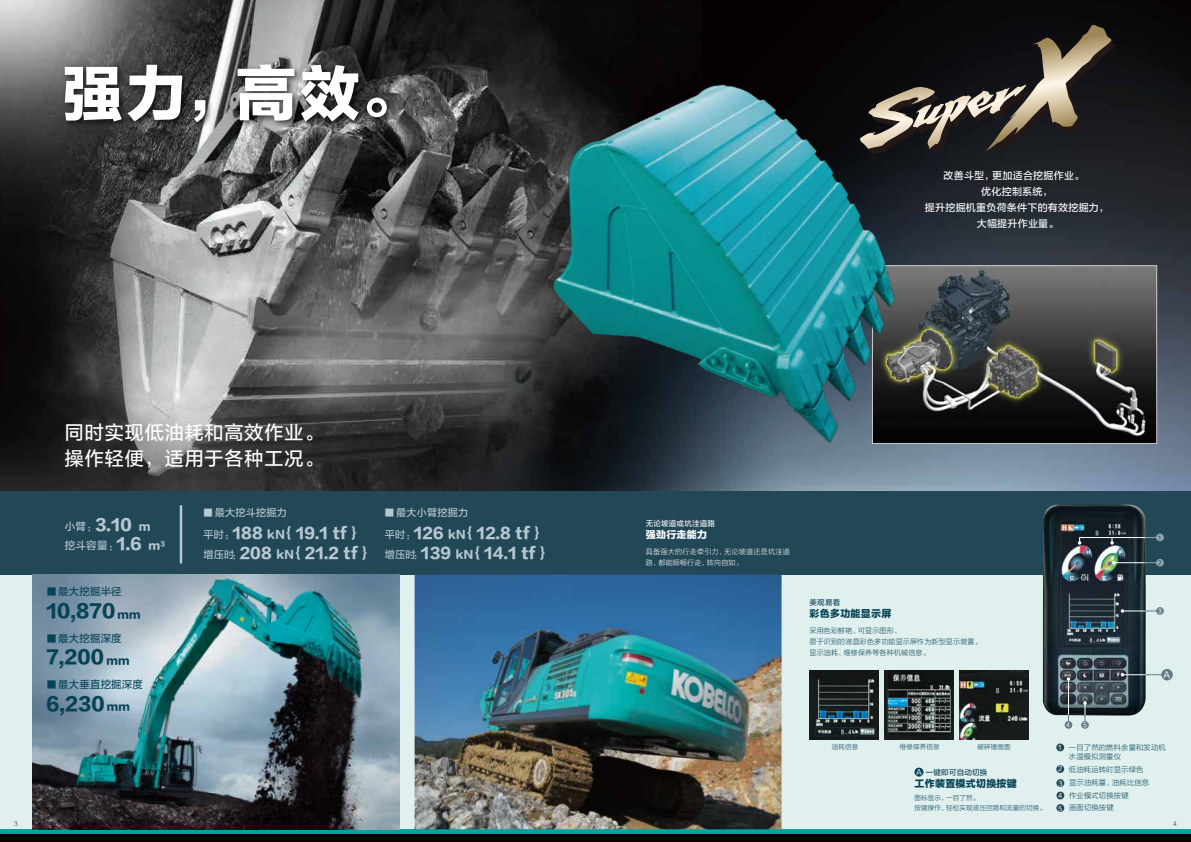
<style>
.page{position:relative;width:1191px;height:842px;background:#fff}
.page>*{position:absolute;margin:0;border:0;box-sizing:border-box;transform-origin:0 0}
.t1{font:60px "FZLTTHK GBK1 0";color:#fff}
.t2{font:19px/26px "FZLTZHUNHK GBK1 0";letter-spacing:.05em;color:#fff}
.t3{font:17.8px "FZLTTHK GBK1 0";letter-spacing:.025em;color:#074356}
.t4{font:15.3px "FZLTTHK GBK1 0";color:#b8c8d1}
.t5{font:14.4px/20px "FZLTTHK GBK1 0";letter-spacing:.025em;color:#b8c8d1}
.t6{font:10.5px "FZLTZHUNHK GBK1 0";color:#b8c8d1}
.t7{font:10.4px "FZLTZHUNHK GBK1 0";letter-spacing:.025em;color:#074356}
.t8{font:10.1px "FZLTZHUNHK GBK1 0";letter-spacing:.025em;color:#b8c8d1}
.t9{font:10px "FZLTZHUNHK GBK1 0";letter-spacing:.025em;color:#fff}
.t10{font:10px "FZLTTHK GBK1 0";letter-spacing:.025em;color:#074356}
.t11{font:10px "FZLTTHK GBK1 0";letter-spacing:.025em;color:#fff}
.t12{font:9.1px "FZLTZHUNHK GBK1 0";color:#fff}
.t13{font:7.9px "FZLTZHUNHK GBK1 0";color:#fff}
.t14{font:7.5px "FZLTZHUNHK GBK1 0";letter-spacing:.025em;color:#074356}
.t15{font:7.5px "FZLTZHUNHK GBK1 0";letter-spacing:.025em;color:#fff}
.t16{font:7.3px/12.5px "FZLTXHJW GB1 0";letter-spacing:.025em;color:#074356}
.t17{font:7px/11px "FZLTXHJW GB1 0";letter-spacing:.025em;color:#074356}
.t18{font:7px/11px "FZLTXHJW GB1 0";letter-spacing:.045em;color:#fff}
.t19{font:6.9px/12.5px "FZLTZHUNHK GBK1 0";color:#fff;text-align:justify}
.t20{font:6.5px/10px "FZLTXHJW GB1 0";letter-spacing:.025em;color:#074356}
.t21{font:6.1px "FZLTZHUNHK GBK1 0";color:#fff}
.t22{font:6.1px "FZLTZHUNHK GBK1 0";color:#0f4456}
.t23{font:6px "FZLTXHJW GB1 0";color:#221815}
.s1{font-family:"FZLTZHUNHK GBK1 0";font-size:10.1px}
.s2{font-size:10.5px}
.s3{font-family:"FZLTZHUNHK GBK1 0";font-size:10.5px}
.s4{font-size:10.6px}
.s5{font-family:"FZLTTHK GBK1 0";font-size:15.3px}
.s6{font-family:"FZLTTHK GBK1 0";font-size:10.6px}
.s7{font-size:10.4px}
</style>
<div class="page">
<div style="left:0;top:113px;width:1191px;height:729px;background:#e0f0ee"></div>
<div style="left:0;top:829px;width:1191px;height:13px;background:#0e0000"></div>
<svg style="left:0;top:829px;width:1191px;height:4px;background:#069a95"></svg>
<img style="left:0;top:0;width:1191px;height:491px">
<div style="left:0;top:491px;width:1191px;height:83px;background:#224756"></div>
<img style="left:414px;top:575px;width:367px;height:254px">
<img style="left:32px;top:574px;width:367px;height:255px">
<svg style="left:899px;top:268px;width:255px;height:174px;background:#434443"></svg>
<div style="left:872px;top:266px;width:284px;height:178px;border:1px solid #c9caca"></div>
<img style="left:531px;top:75px;width:368px;height:374px">
<img style="left:56px;top:57px;width:353px;height:90px">
<img style="left:959px;top:670px;width:69px;height:69px">
<img style="left:884px;top:670px;width:69px;height:69px">
<img style="left:809px;top:670px;width:69px;height:69px">
<img style="left:1042px;top:504px;width:104px;height:212px">
<svg style="left:1144px;top:562px;width:12px;height:1px"></svg>
<div style="left:1156px;top:559px;width:7px;height:7px;background:#96a9b3;border-radius:50%"></div>
<div style="left:1156px;top:607px;width:7px;height:8px;background:#627a86;border-radius:50%"></div>
<svg style="left:1120px;top:609px;width:37px;height:4px"></svg>
<div style="left:1161px;top:669px;width:11px;height:11px;background:#627a86;border-radius:50%"></div>
<svg style="left:1120px;top:673px;width:42px;height:3px"></svg>
<hr style="left:1112px;top:562px;width:32px;height:1px;background:#fff">
<div style="left:1156px;top:534px;width:7px;height:7px;background:#96a9b3;border-radius:50%"></div>
<svg style="left:1078px;top:537px;width:83px;height:8px"></svg>
<div style="left:914px;top:768px;width:9px;height:9px;background:#074356;border-radius:50%"></div>
<div style="left:1056px;top:743px;width:8px;height:8px;background:#224756;border-radius:50%"></div>
<div style="left:1056px;top:765px;width:8px;height:8px;background:#224756;border-radius:50%"></div>
<div style="left:1056px;top:779px;width:8px;height:8px;background:#224756;border-radius:50%"></div>
<div style="left:1056px;top:791px;width:8px;height:8px;background:#224756;border-radius:50%"></div>
<div style="left:1056px;top:804px;width:8px;height:8px;background:#224756;border-radius:50%"></div>
<hr style="left:1068px;top:679px;width:1px;height:36px;background:#fff">
<svg style="left:1066px;top:677px;width:4px;height:4px"></svg>
<div style="left:1064px;top:721px;width:8px;height:8px;background:#627a86;border-radius:50%"></div>
<svg style="left:1083px;top:701px;width:3px;height:20px"></svg>
<div style="left:1081px;top:721px;width:7px;height:8px;background:#627a86;border-radius:50%"></div>
<hr style="left:180px;top:505px;width:2px;height:58px;background:#b8c8d1">
<svg style="left:859px;top:25px;width:258px;height:132px;background:#3b3733"></svg>
<p class="t1" style="left:62px;top:61px;width:363px">强力，高效。</p>
<p class="t2" style="left:65px;top:420px;width:260px">同时实现低油耗和高效作业。操作轻便，适用于各种工况。</p>
<p class="t8" style="left:203px;top:507px;width:85px">■最大挖斗挖掘力</p>
<p class="t5" style="left:203px;top:524px;width:171px"><span class="s1">平时 ：</span>188 <span class="s2">kN</span> ｛19.1 tf｝<span class="s1">增压时：</span>208 <span class="s2">kN</span> ｛21.2 tf｝</p>
<p class="t4" style="left:65px;top:516px;width:87px"><span class="s3">小臂 ：</span>3.10 <span class="s4">m</span></p>
<p class="t6" style="left:65px;top:540px;width:102px">挖斗容量 ：<span class="s5">1.6</span> <span class="s6">m</span><sup>3</sup></p>
<p class="t7" style="left:46px;top:586px;width:77px">■最大挖掘半径</p>
<p class="t3" style="left:46px;top:601px;width:96px">10,870 <span class="s7">mm</span></p>
<p class="t7" style="left:46px;top:632px;width:77px">■最大挖掘深度</p>
<p class="t3" style="left:46px;top:647px;width:85px">7,200 <span class="s7">mm</span></p>
<p class="t7" style="left:46px;top:678px;width:98px">■最大垂直挖掘深度</p>
<p class="t3" style="left:46px;top:694px;width:85px">6,230 <span class="s7">mm</span></p>
<p class="t8" style="left:384px;top:506px;width:85px">■最大小臂挖掘力</p>
<p class="t5" style="left:385px;top:524px;width:167px"><span class="s1">平时 ：</span>126 <span class="s2">kN</span> ｛12.8 tf｝<span class="s1">增压时：</span>139 <span class="s2">kN</span> ｛14.1 tf｝</p>
<p class="t9" style="left:943px;top:170px;width:142px">改善斗型，更加适合挖掘作业。</p>
<p class="t9" style="left:981px;top:186px;width:73px">优化控制系统，</p>
<p class="t9" style="left:925px;top:202px;width:186px">提升挖掘机重负荷条件下的有效挖掘力，</p>
<p class="t9" style="left:976px;top:218px;width:83px">大幅提升作业量。</p>
<p class="t15" style="left:646px;top:519px;width:70px">无论坡道或坑洼道路</p>
<p class="t11" style="left:646px;top:529px;width:63px">强劲行走能力</p>
<p class="t18" style="left:646px;top:546px;width:145px">具备强大的行走牵引力，无论坡道还是坑洼道路，都能顺畅行走，转向自如。</p>
<p class="t14" style="left:809px;top:598px;width:32px">美观易看</p>
<p class="t10" style="left:809px;top:607px;width:83px">彩色多功能显示屏</p>
<p class="t17" style="left:809px;top:625px;width:174px">采用色彩鲜艳、可显示图形、<br>易于识别的液晶彩色多功能显示屏作为新型显示装置。显示油耗、维修保养等各种机械信息。</p>
<p class="t22" style="left:1157px;top:534px;width:5px">1</p>
<p class="t22" style="left:1158px;top:559px;width:5px">2</p>
<p class="t21" style="left:1158px;top:608px;width:5px">3</p>
<p class="t12" style="left:1163px;top:669px;width:8px">A</p>
<p class="t20" style="left:832px;top:742px;width:28px">油耗信息</p>
<p class="t20" style="left:900px;top:742px;width:41px">维修保养信息</p>
<p class="t20" style="left:977px;top:742px;width:35px">破碎锤画面</p>
<p class="t14" style="left:926px;top:768px;width:63px">一键即可自动切换</p>
<p class="t10" style="left:914px;top:778px;width:104px">工作装置模式切换按键</p>
<p class="t20" style="left:914px;top:793px;width:133px">图标显示，一目了然。<br>按键操作，轻松实现液压回路和流量的切换。</p>
<p class="t13" style="left:916px;top:768px;width:7px">A</p>
<p class="t21" style="left:1066px;top:721px;width:5px">4</p>
<p class="t21" style="left:1083px;top:721px;width:5px">5</p>
<p class="t16" style="left:1069px;top:742px;width:98px;line-height:9.5px">一目了然的燃料余量和发动机水温模拟测量仪</p>
<p class="t16" style="left:1069px;top:763px;width:76px">低油耗运转时显示绿色</p>
<p class="t19" style="left:1057px;top:741px;width:6px">1</p>
<p class="t19" style="left:1058px;top:763px;width:6px">2</p>
<p class="t16" style="left:1069px;top:777px;width:82px">显示油耗量、油耗比信息作业模式切换按键<br>画面切换按键</p>
<p class="t19" style="left:1058px;top:777px;width:6px">3<br>4<br>5</p>
<p class="t23" style="left:14px;top:821px;width:5px">3</p>
<p class="t23" style="left:1173px;top:821px;width:5px">4</p>
</div>
